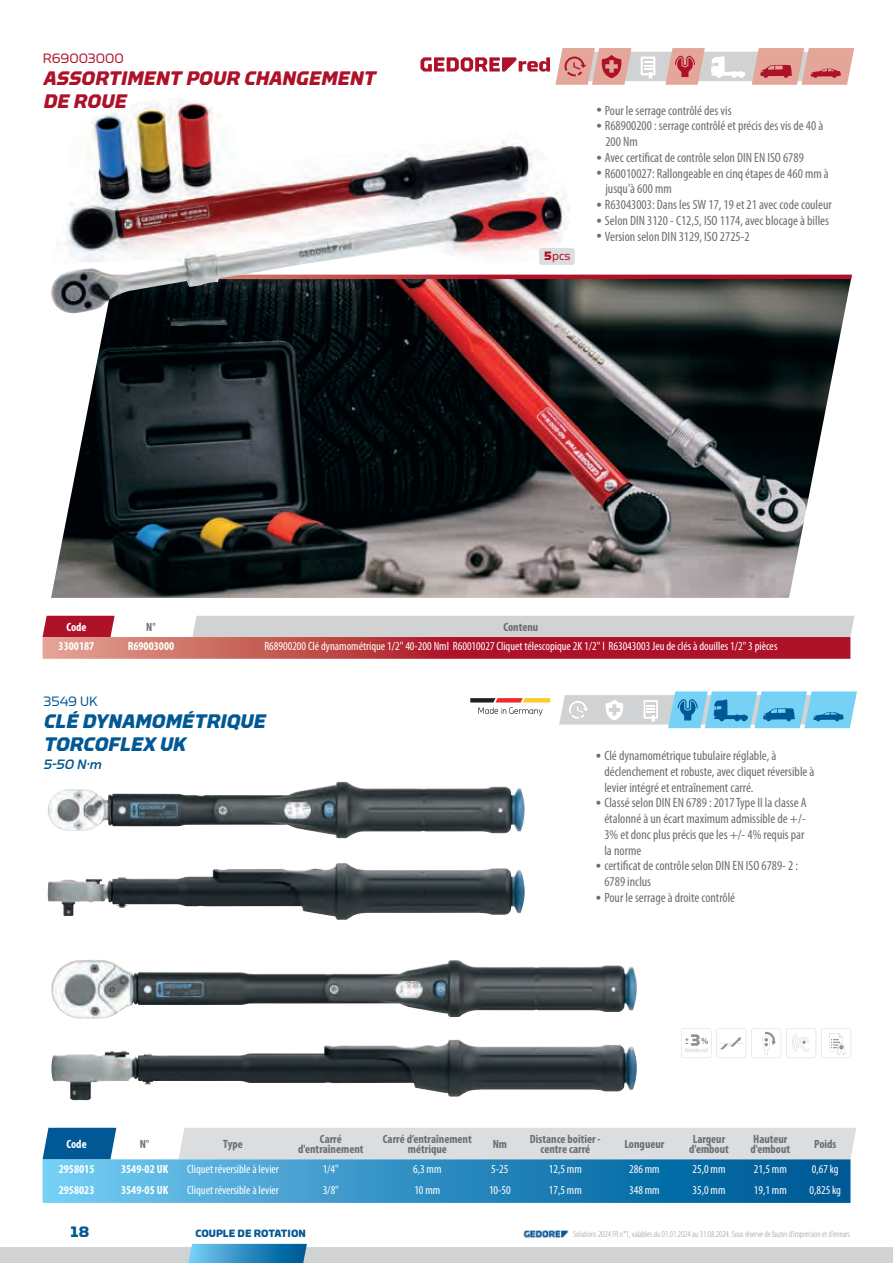
<style>
.page{position:relative;width:893px;height:1263px;background:#fff}
.page>*{position:absolute;margin:0;border:0;box-sizing:border-box;transform-origin:0 0}
.t1{font:italic 700 19.5px/22.5px "GEDORE Type";color:#ae1229}
.t2{font:italic 700 19.5px/22.5px "GEDORE Type";color:#005894}
.t3{font:700 15px "GEDORE Type";color:#005894}
.t4{font:condensed 13.5px/15.8px "Myriad Pro";color:#6c6d70}
.t5{font:13.5px "GEDORE Type";color:#ae1229}
.t6{font:italic 500 13.5px "GEDORE Type";color:#005894}
.t7{font:13.5px "GEDORE Type";color:#005894}
.t8{font:condensed 12px "Myriad Pro";color:#fff}
.t9{font:700 condensed 12px/10.5px "Myriad Pro";color:#6c6d70;text-align:center}
.t10{font:700 condensed 12px "Myriad Pro";color:#fff}
.t11{font:12px "GEDORE Type";color:#ae1229}
.t12{font:700 10.5px "GEDORE Type";color:#005894}
.t13{font:300 condensed 9px "Myriad Pro";color:#939598}
.s1{font-weight:700}
.s2{font-family:"GEDORE Type";font-stretch:normal;font-size:15px}
</style>
<div class="page">
<img style="left:523px;top:1230px;width:46px;height:8px">
<img style="left:48px;top:863px;width:469px;height:57px">
<img style="left:48px;top:782px;width:477px;height:56px">
<img style="left:51px;top:1040px;width:586px;height:60px">
<img style="left:51px;top:960px;width:586px;height:59px">
<svg style="left:681px;top:1028px;width:170px;height:30px"></svg>
<svg style="left:42px;top:1128px;width:814px;height:75px;background:#72accc"></svg>
<svg style="left:470px;top:698px;width:80px;height:17px"></svg>
<svg style="left:559px;top:691px;width:298px;height:37px;background:#9acde4"></svg>
<svg style="left:43px;top:616px;width:811px;height:43px;background:#c78086"></svg>
<img style="left:51px;top:279px;width:800px;height:319px">
<svg style="left:420px;top:48px;width:434px;height:37px"></svg>
<hr style="left:112px;top:275px;width:740px;height:4px;background:#ae1229">
<img style="left:51px;top:99px;width:519px;height:214px">
<svg style="left:539px;top:248px;width:36px;height:17px"></svg>
<svg style="left:0;top:1244px;width:893px;height:19px;background:#c2cfd7"></svg>
<p class="t5" style="left:43px;top:50px;width:83px">R69003000</p>
<h1 class="t1" style="left:43px;top:67px;width:338px">ASSORTIMENT POUR CHANGEMENT<br>DE ROUE</h1>
<p class="t11" style="left:544px;top:249px;width:28px"><span class="s1">5</span>pcs</p>
<p class="t4" style="left:596px;top:102px;width:137px"><span class="s2">•</span> Pour le serrage contrôlé des vis</p>
<p class="t4" style="left:605px;top:118px;width:219px;text-indent:-9px"><span class="s2">•</span> R68900200 : serrage contrôlé et précis des vis de 40 à<br>200 Nm</p>
<p class="t4" style="left:596px;top:149px;width:209px"><span class="s2">•</span> Avec certificat de contrôle selon DIN EN ISO 6789</p>
<p class="t4" style="left:605px;top:165px;width:225px;text-indent:-9px"><span class="s2">•</span> R60010027: Rallongeable en cinq étapes de 460 mm à jusqu'à 600 mm</p>
<p class="t4" style="left:596px;top:197px;width:237px"><span class="s2">•</span> R63043003: Dans les SW 17, 19 et 21 avec code couleur</p>
<p class="t4" style="left:596px;top:212px;width:234px"><span class="s2">•</span> Selon DIN 3120 - C12,5, ISO 1174, avec blocage à billes</p>
<p class="t4" style="left:596px;top:228px;width:155px"><span class="s2">•</span> Version selon DIN 3129, ISO 2725-2</p>
<p class="t10" style="left:66px;top:619px;width:22px">Code</p>
<p class="t9" style="left:146px;top:621px;width:11px">N°</p>
<p class="t9" style="left:503px;top:621px;width:36px">Contenu</p>
<p class="t10" style="left:59px;top:639px;width:37px">3300187</p>
<p class="t10" style="left:128px;top:639px;width:48px">R69003000</p>
<p class="t8" style="left:264px;top:639px;width:515px">R68900200 Clé dynamométrique 1/2" 40-200 NmΙ R60010027 Cliquet télescopique 2K 1/2" Ι R63043003 Jeu de clés à douilles 1/2" 3 pièces</p>
<p class="t7" style="left:43px;top:693px;width:56px">3549 UK</p>
<h1 class="t2" style="left:43px;top:710px;width:228px">CLÉ DYNAMOMÉTRIQUE<br>TORCOFLEX UK</h1>
<p class="t6" style="left:43px;top:756px;width:63px">5-50 N·m</p>
<p class="t4" style="left:604px;top:748px;width:212px;text-indent:-9px"><span class="s2">•</span> Clé dynamométrique tubulaire réglable, à déclenchement et robuste, avec cliquet réversible à levier intégré et entraînement carré.</p>
<p class="t4" style="left:604px;top:795px;width:204px;text-indent:-9px"><span class="s2">•</span> Classé selon DIN EN 6789 : 2017 Type II la classe A étalonné à un écart maximum admissible de +/- 3% et donc plus précis que les +/- 4% requis par la norme</p>
<p class="t4" style="left:604px;top:858px;width:195px;text-indent:-9px"><span class="s2">•</span> certificat de contrôle selon DIN EN ISO 6789- 2 :<br>6789 inclus</p>
<p class="t4" style="left:596px;top:889px;width:141px"><span class="s2">•</span> Pour le serrage à droite contrôlé</p>
<p class="t10" style="left:66px;top:1136px;width:22px">Code</p>
<p class="t9" style="left:140px;top:1138px;width:11px">N°</p>
<p class="t9" style="left:223px;top:1138px;width:21px">Type</p>
<p class="t9" style="left:298px;top:1133px;width:67px">Carré d'entraînement</p>
<p class="t9" style="left:383px;top:1133px;width:90px">Carré d’entraînement métrique</p>
<p class="t9" style="left:493px;top:1138px;width:16px">Nm</p>
<p class="t9" style="left:530px;top:1133px;width:72px">Distance boitier - centre carré</p>
<p class="t9" style="left:624px;top:1138px;width:41px">Longueur</p>
<p class="t9" style="left:689px;top:1133px;width:41px">Largeur d'embout</p>
<p class="t9" style="left:750px;top:1133px;width:41px;text-align:left">Hauteur d'embout</p>
<p class="t9" style="left:814px;top:1138px;width:24px">Poids</p>
<p class="t10" style="left:59px;top:1161px;width:37px">2958015</p>
<p class="t10" style="left:121px;top:1161px;width:49px">3549-02 UK</p>
<p class="t8" style="left:187px;top:1161px;width:93px">Cliquet réversible à levier</p>
<p class="t8" style="left:323px;top:1161px;width:18px">1/4"</p>
<p class="t8" style="left:413px;top:1161px;width:30px">6,3 mm</p>
<p class="t8" style="left:491px;top:1161px;width:19px">5-25</p>
<p class="t8" style="left:549px;top:1161px;width:34px">12,5 mm</p>
<p class="t8" style="left:629px;top:1161px;width:32px">286 mm</p>
<p class="t8" style="left:692px;top:1161px;width:34px">25,0 mm</p>
<p class="t8" style="left:754px;top:1161px;width:34px">21,5 mm</p>
<p class="t8" style="left:812px;top:1161px;width:28px">0,67 kg</p>
<p class="t10" style="left:59px;top:1183px;width:37px">2958023</p>
<p class="t10" style="left:121px;top:1183px;width:49px">3549-05 UK</p>
<p class="t8" style="left:187px;top:1183px;width:93px">Cliquet réversible à levier</p>
<p class="t8" style="left:323px;top:1183px;width:18px">3/8"</p>
<p class="t8" style="left:414px;top:1183px;width:28px">10 mm</p>
<p class="t8" style="left:489px;top:1183px;width:23px">10-50</p>
<p class="t8" style="left:549px;top:1183px;width:34px">17,5 mm</p>
<p class="t8" style="left:629px;top:1183px;width:32px">348 mm</p>
<p class="t8" style="left:692px;top:1183px;width:34px">35,0 mm</p>
<p class="t8" style="left:754px;top:1183px;width:34px">19,1 mm</p>
<p class="t8" style="left:809px;top:1183px;width:33px">0,825 kg</p>
<p class="t3" style="left:71px;top:1223px;width:20px">18</p>
<p class="t13" style="left:573px;top:1228px;width:278px">Solutions 2024 FR n°1, valables du 01.01.2024 au 31.08.2024. Sous réserve de fautes d’impression et d’erreurs</p>
<p class="t12" style="left:195px;top:1227px;width:112px">COUPLE DE ROTATION</p>
</div>
